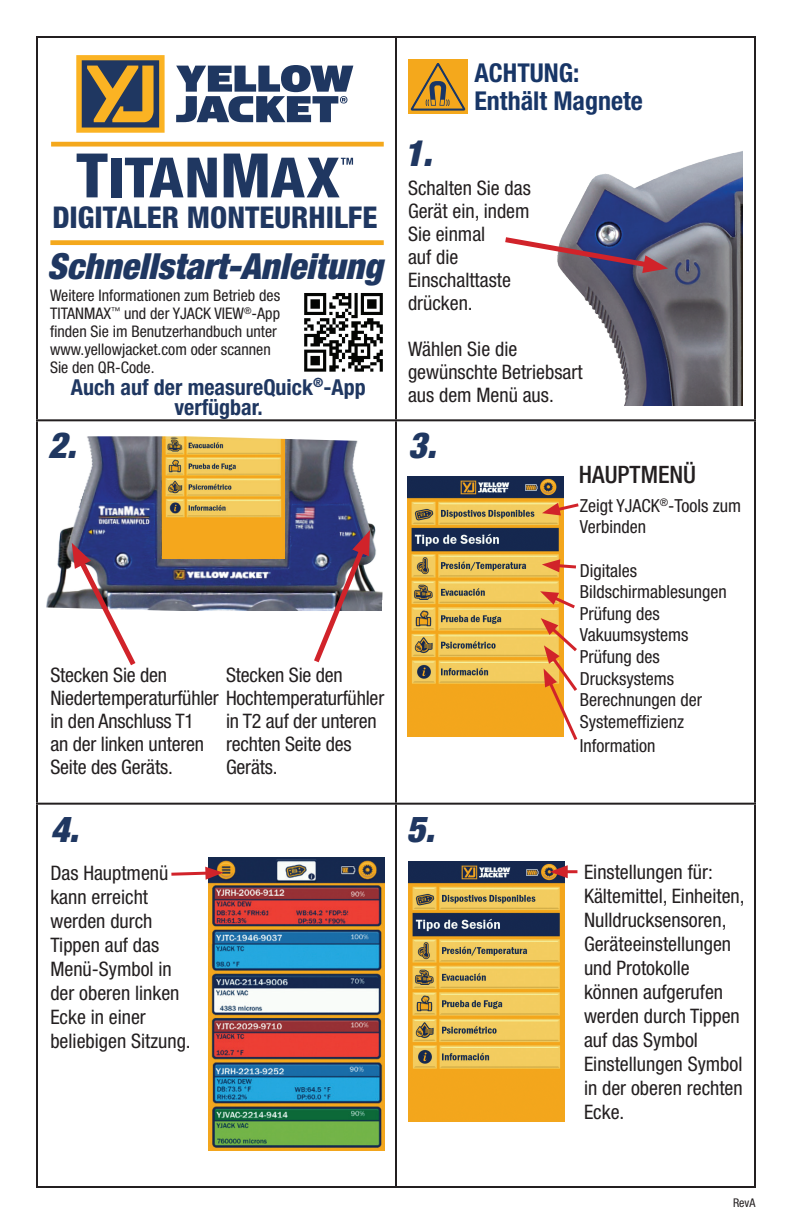
<style>
.page{position:relative;width:792px;height:1224px;background:#fff}
.page>*{position:absolute;margin:0;border:0;box-sizing:border-box;transform-origin:0 0}
.t1{font:italic 900 condensed 36px "Helvetica Neue LT Std";color:#1f3761}
.t2{font:800 condensed 34px "Helvetica Neue LT Std";letter-spacing:.01em;color:#183667}
.t3{font:800 condensed 30px "Helvetica Neue LT Std";color:#1f3761}
.t4{font:700 condensed 26px/28px "Helvetica Neue LT Std";color:#183667}
.t5{font:500 condensed 24px "Helvetica Neue LT Std";color:#231f20}
.t6{font:700 condensed 22px/20px "Helvetica Neue LT Std";color:#1f3761;text-align:center}
.t7{font:condensed 20px/24px "Helvetica Neue LT Std";color:#231f20}
.t8{font:condensed 18px/21.6px "Helvetica Neue LT Std";color:#231f20}
.t9{font:800 condensed 18px "Helvetica Neue LT Std";letter-spacing:-.01em;color:#183667}
.t10{font:condensed 16px/18px "Helvetica Neue LT Std";color:#231f20}
.t11{font:condensed 12px "Helvetica Neue LT Std";color:#231f20}
</style>
<div class="page">
<img style="left:408px;top:477px;width:156px;height:260px">
<img style="left:409px;top:862px;width:156px;height:260px">
<svg style="left:76px;top:55px;width:89px;height:78px"></svg>
<svg style="left:176px;top:65px;width:177px;height:57px"></svg>
<svg style="left:77px;top:154px;width:31px;height:43px"></svg>
<div style="left:111px;top:158px;width:10px;height:39px;background:#1f3761"></div>
<svg style="left:125px;top:158px;width:92px;height:39px"></svg>
<svg style="left:224px;top:154px;width:129px;height:43px"></svg>
<div style="left:51px;top:142px;width:333px;height:5px;background:#f4a81c"></div>
<div style="left:50px;top:240px;width:334px;height:5px;background:#f4a81c"></div>
<svg style="left:304px;top:293px;width:79px;height:79px"></svg>
<hr style="left:36px;top:36px;width:360px;height:2px;background:#231f20">
<hr style="left:36px;top:38px;width:2px;height:381px;background:#231f20">
<hr style="left:396px;top:36px;width:360px;height:2px;background:#231f20">
<hr style="left:395px;top:38px;width:2px;height:381px;background:#231f20">
<hr style="left:754px;top:38px;width:2px;height:381px;background:#231f20">
<hr style="left:36px;top:419px;width:360px;height:2px;background:#231f20">
<hr style="left:36px;top:421px;width:2px;height:382px;background:#231f20">
<hr style="left:396px;top:419px;width:360px;height:2px;background:#231f20">
<hr style="left:395px;top:421px;width:2px;height:382px;background:#231f20">
<hr style="left:754px;top:421px;width:2px;height:382px;background:#231f20">
<hr style="left:36px;top:803px;width:360px;height:2px;background:#231f20">
<hr style="left:36px;top:805px;width:2px;height:381px;background:#231f20">
<hr style="left:396px;top:803px;width:360px;height:2px;background:#231f20">
<hr style="left:395px;top:805px;width:2px;height:381px;background:#231f20">
<hr style="left:754px;top:805px;width:2px;height:381px;background:#231f20">
<hr style="left:36px;top:1186px;width:360px;height:2px;background:#231f20">
<hr style="left:396px;top:1186px;width:360px;height:2px;background:#231f20">
<img style="left:563px;top:151px;width:180px;height:255px">
<svg style="left:505px;top:234px;width:163px;height:39px"></svg>
<img style="left:46px;top:436px;width:337px;height:175px">
<svg style="left:72px;top:543px;width:68px;height:123px"></svg>
<svg style="left:310px;top:530px;width:61px;height:133px"></svg>
<svg style="left:542px;top:501px;width:37px;height:15px"></svg>
<svg style="left:542px;top:559px;width:34px;height:13px"></svg>
<svg style="left:540px;top:591px;width:35px;height:20px"></svg>
<svg style="left:541px;top:618px;width:37px;height:122px"></svg>
<img style="left:209px;top:858px;width:175px;height:293px">
<svg style="left:171px;top:867px;width:52px;height:13px"></svg>
<hr style="left:562px;top:870px;width:15px;height:3px;background:#d1232a">
<svg style="left:550px;top:865px;width:18px;height:13px"></svg>
<svg style="left:408px;top:59px;width:60px;height:55px"></svg>
<img style="left:163px;top:439px;width:122px;height:119px">
<h3 class="t3" style="left:52px;top:199px;width:326px">DIGITALER MONTEURHILFE</h3>
<h1 class="t1" style="left:47px;top:244px;width:337px">Schnellstart-Anleitung</h1>
<p class="t10" style="left:50px;top:286px;width:232px">Weitere Informationen zum Betrieb des<br>TITANMAX<sup>™</sup> und der YJACK VIEW<sup>®</sup>-App finden Sie im Benutzerhandbuch unter www.yellowjacket.com oder scannen<br>Sie den QR-Code.</p>
<p class="t6" style="left:71px;top:376px;width:296px">Auch auf der measureQuick<sup>®</sup>-App verfügbar.</p>
<h2 class="t2" style="left:469px;top:49px;width:145px">WARNING:</h2>
<p class="t9" style="left:469px;top:91px;width:144px">Contains Magnet(s)</p>
<h3 class="t4" style="left:474px;top:59px;width:170px">ACHTUNG:<br>Enthält Magnete</h3>
<h1 class="t1" style="left:404px;top:131px;width:30px">1.</h1>
<p class="t7" style="left:408px;top:176px;width:124px;line-height:23px">Schalten Sie das<br>Gerät ein, indem<br>Sie einmal<br>auf die<br>Einschalttaste drücken.</p>
<p class="t7" style="left:408px;top:337px;width:176px;line-height:23px">Wählen Sie die gewünschte Betriebsart aus dem Menü aus.</p>
<h1 class="t1" style="left:48px;top:423px;width:30px">2.</h1>
<h1 class="t1" style="left:408px;top:423px;width:30px">3.</h1>
<p class="t7" style="left:50px;top:664px;width:335px;line-height:23px">Stecken Sie den<br>Niedertemperaturfühler Hochtemperaturfühler in den Anschluss T1<br>an der linken unteren<br>Seite des Geräts.</p>
<p class="t7" style="left:226px;top:663px;width:118px">Stecken Sie den</p>
<p class="t7" style="left:226px;top:710px;width:152px;line-height:23px">in T2 auf der unteren rechten Seite des<br>Geräts.</p>
<h1 class="t1" style="left:50px;top:807px;width:30px">4.</h1>
<h1 class="t1" style="left:406px;top:807px;width:30px">5.</h1>
<p class="t7" style="left:50px;top:861px;width:142px">Das Hauptmenü kann erreicht werden durch<br>Tippen auf das<br>Menü-Symbol in der oberen linken<br>Ecke in einer beliebigen Sitzung.</p>
<p class="t5" style="left:579px;top:460px;width:119px">HAUPTMENÜ</p>
<p class="t8" style="left:580px;top:495px;width:163px">Zeigt YJACK<sup>®</sup>-Tools zum<br>Verbinden</p>
<p class="t8" style="left:580px;top:559px;width:148px">Digitales<br>Bildschirmablesungen<br>Prüfung des<br>Vakuumsystems<br>Prüfung des<br>Drucksystems<br>Berechnungen der<br>Systemeffizienz</p>
<p class="t8" style="left:580px;top:735px;width:77px">Information</p>
<p class="t7" style="left:584px;top:860px;width:162px">Einstellungen für:<br>Kältemittel, Einheiten,<br>Nulldrucksensoren,<br>Geräteeinstellungen und Protokolle können aufgerufen werden durch Tippen auf das Symbol<br>Einstellungen Symbol in der oberen rechten<br>Ecke.</p>
<p class="t11" style="left:733px;top:1195px;width:24px">RevA</p>
</div>
